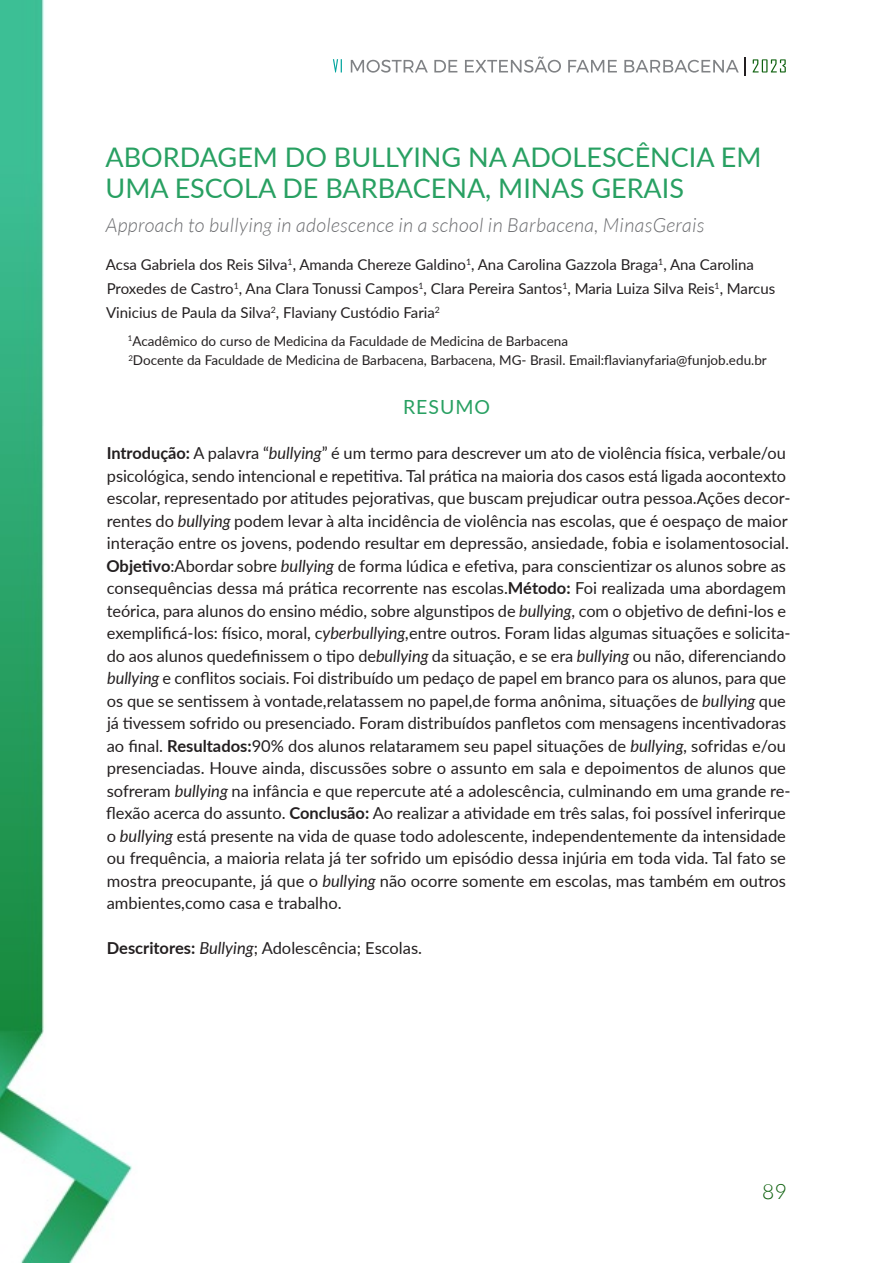
<style>
.page{position:relative;width:893px;height:1263px;background:#fff}
.page>*{position:absolute;margin:0;border:0;box-sizing:border-box;transform-origin:0 0}
.Título_F{font:27px/31.5px "Lato";color:#28a062}
.t1{font:300 21px "Lato";color:#106210}
.Título___Inglês_F{font:italic 300 19.5px "Lato";letter-spacing:.02em;color:#6c6d70}
.Subtítulo_F{font:19.5px "Lato";letter-spacing:.05em;color:#28a062}
.Texto_F{font:16.5px/22.5px "Lato";color:#231f20}
.Autores_F{font:15px/24px "Lato";color:#231f20}
.Autores___Filiação_F{font:13.5px "Lato";color:#231f20}
.s1{font-weight:700}
.s2{font-style:italic}
</style>
<div class="page">
<img style="left:0;top:0;width:132px;height:1263px">
<div style="left:64px;top:305px;width:126px;height:270px;background:#fff"></div>
<svg style="left:753px;top:59px;width:33px;height:13px"></svg>
<svg style="left:745px;top:57px;width:1px;height:18px"></svg>
<svg style="left:351px;top:57px;width:388px;height:16px"></svg>
<svg style="left:333px;top:59px;width:9px;height:13px"></svg>
<p class="Título_F" style="left:105px;top:140px;width:657px">ABORDAGEM DO BULLYING NA ADOLESCÊNCIA EM<br>UMA ESCOLA DE BARBACENA, MINAS GERAIS</p>
<p class="Título___Inglês_F" style="left:106px;top:214px;width:600px">Approach to bullying in adolescence in a school in Barbacena, MinasGerais</p>
<p class="Autores_F" style="left:106px;top:252px;width:671px">Acsa Gabriela dos Reis Silva<sup>1</sup>, Amanda Chereze Galdino<sup>1</sup>, Ana Carolina Gazzola Braga<sup>1</sup>, Ana Carolina<br>Proxedes de Castro<sup>1</sup>, Ana Clara Tonussi Campos<sup>1</sup>, Clara Pereira Santos<sup>1</sup>, Maria Luiza Silva Reis<sup>1</sup>, Marcus<br>Vinicius de Paula da Silva<sup>2</sup>, Flaviany Custódio Faria<sup>2</sup></p>
<p class="Autores___Filiação_F" style="left:128px;top:331px;width:442px"><sup>1</sup>Acadêmico do curso de Medicina da Faculdade de Medicina de Barbacena</p>
<p class="Autores___Filiação_F" style="left:128px;top:350px;width:640px"><sup>2</sup>Docente da Faculdade de Medicina de Barbacena, Barbacena, MG- Brasil. Email:flavianyfaria@funjob.edu.br</p>
<p class="Subtítulo_F" style="left:403px;top:393px;width:88px">RESUMO</p>
<p class="Texto_F" style="left:106px;top:441px;width:686px"><span class="s1">Introdução:</span> A palavra “<span class="s2">bullying</span>” é um termo para descrever um ato de violência física, verbale/ou psicológica, sendo intencional e repetitiva. Tal prática na maioria dos casos está ligada aocontexto escolar, representado por atitudes pejorativas, que buscam prejudicar outra pessoa.Ações decor&shy;rentes do <span class="s2">bullying</span> podem levar à alta incidência de violência nas escolas, que é oespaço de maior interação entre os jovens, podendo resultar em depressão, ansiedade, fobia e isolamentosocial.<br><span class="s1">Objetivo</span>:Abordar sobre <span class="s2">bullying</span> de forma lúdica e efetiva, para conscientizar os alunos sobre as consequências dessa má prática recorrente nas escolas.<span class="s1">Método:</span> Foi realizada uma abordagem teórica, para alunos do ensino médio, sobre algunstipos de <span class="s2">bullying</span>, com o objetivo de defini-los e exemplificá-los: físico, moral, c<span class="s2">yberbullying,</span>entre outros. Foram lidas algumas situações e solicita&shy;do aos alunos quedefinissem o tipo de<span class="s2">bullying</span> da situação, e se era <span class="s2">bullying</span> ou não, diferenciando <span class="s2">bullying</span> e conflitos sociais. Foi distribuído um pedaço de papel em branco para os alunos, para que os que se sentissem à vontade,relatassem no papel,de forma anônima, situações de <span class="s2">bullying</span> que já tivessem sofrido ou presenciado. Foram distribuídos panfletos com mensagens incentivadoras ao final. <span class="s1">Resultados:</span>90% dos alunos relataramem seu papel situações de <span class="s2">bullying,</span> sofridas e/ou presenciadas. Houve ainda, discussões sobre o assunto em sala e depoimentos de alunos que sofreram <span class="s2">bullying</span> na infância e que repercute até a adolescência, culminando em uma grande re&shy;flexão acerca do assunto. <span class="s1">Conclusão:</span> Ao realizar a atividade em três salas, foi possível inferirque o <span class="s2">bullying</span> está presente na vida de quase todo adolescente, independentemente da intensidade ou frequência, a maioria relata já ter sofrido um episódio dessa injúria em toda vida. Tal fato se mostra preocupante, já que o <span class="s2">bullying</span> não ocorre somente em escolas, mas também em outros ambientes,como casa e trabalho.</p>
<p class="Texto_F" style="left:107px;top:936px;width:317px"><span class="s1">Descritores:</span> <span class="s2">Bullying</span>; Adolescência; Escolas.</p>
<p class="t1" style="left:762px;top:1180px;width:26px">89</p>
</div>
